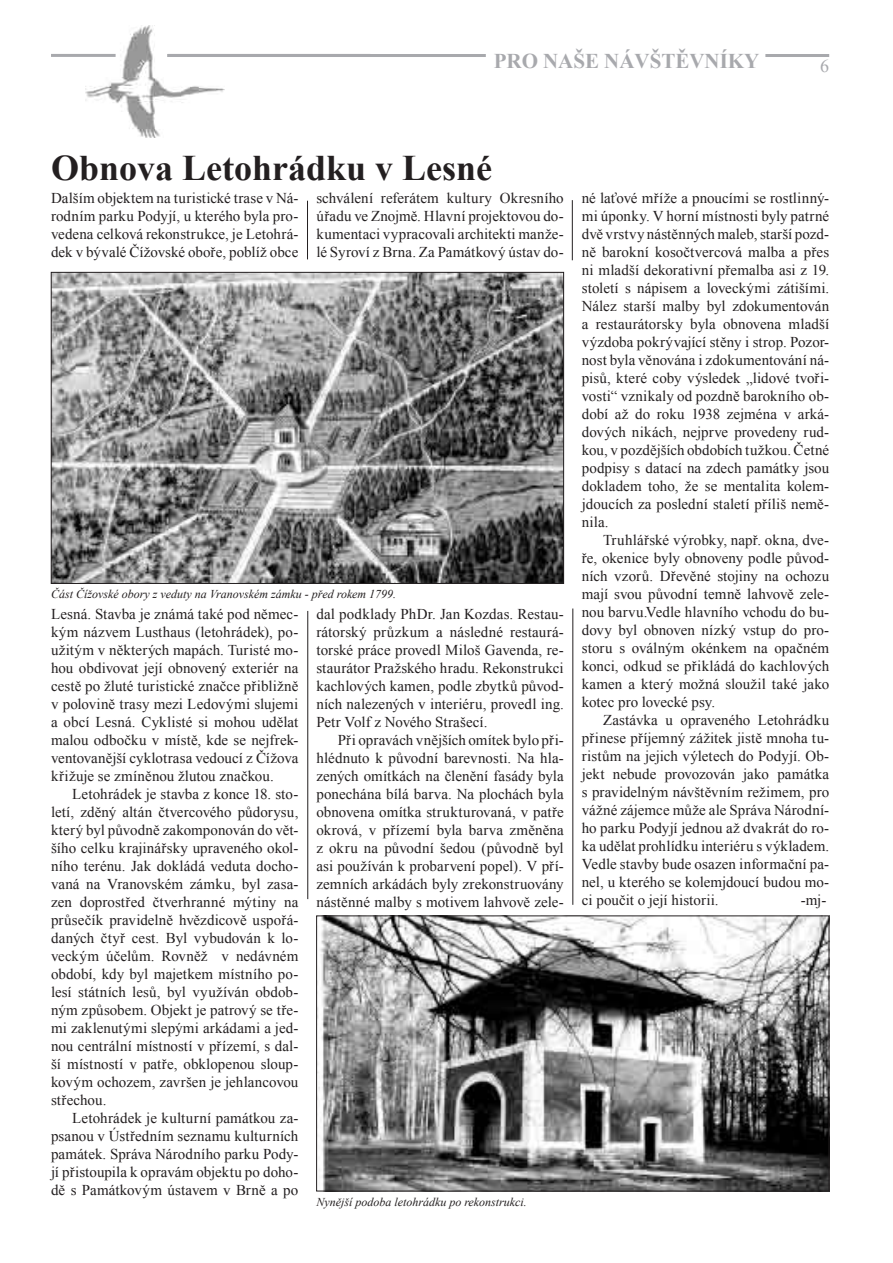
<style>
.page{position:relative;width:893px;height:1263px;background:#fff}
.page>*{position:absolute;margin:0;border:0;box-sizing:border-box;transform-origin:0 0}
.t1{font:700 36px "Times New Roman";color:#231f20}
.t2{font:700 21px "Times New Roman";color:#a8a9ad}
.t3{font:18px "Times New Roman";color:#a8a9ad}
.t4{font:15px/18px "Times New Roman";letter-spacing:.005em;color:#231f20;text-align:justify}
.t5{font:italic 12px "Times New Roman";color:#231f20}
</style>
<div class="page">
<img style="left:86px;top:25px;width:138px;height:113px">
<hr style="left:51px;top:54px;width:65px;height:3px;background:#a8a9ad">
<hr style="left:765px;top:54px;width:64px;height:3px;background:#a8a9ad">
<hr style="left:167px;top:54px;width:319px;height:3px;background:#a8a9ad">
<img style="left:53px;top:274px;width:509px;height:308px">
<div style="left:51px;top:272px;width:513px;height:312px;border:1px solid #231f20"></div>
<hr style="left:307px;top:611px;width:1px;height:288px;background:#231f20">
<hr style="left:307px;top:201px;width:1px;height:58px;background:#231f20">
<hr style="left:572px;top:200px;width:1px;height:60px;background:#231f20">
<img style="left:318px;top:918px;width:509px;height:271px">
<div style="left:316px;top:916px;width:513px;height:275px;border:1px solid #231f20"></div>
<hr style="left:573px;top:608px;width:1px;height:297px;background:#231f20">
<h2 class="t2" style="left:494px;top:47px;width:267px">PRO NAŠE NÁVŠTĚVNÍKY</h2>
<p class="t3" style="left:820px;top:53px;width:10px">6</p>
<h1 class="t1" style="left:51px;top:143px;width:443px">Obnova Letohrádku v Lesné</h1>
<p class="t4" style="left:51px;top:189px;width:249px">Dalším objektem na turistické trase v Ná&shy;rodním parku Podyjí, u kterého byla pro&shy;vedena celková rekonstrukce, je Letohrá&shy;dek v bývalé Čížovské oboře, poblíž obce</p>
<p class="t4" style="left:316px;top:189px;width:249px">schválení referátem kultury Okresního úřadu ve Znojmě. Hlavní projektovou do&shy;kumentaci vypracovali architekti manže&shy;lé Syroví z Brna. Za Památkový ústav do-</p>
<p class="t5" style="left:51px;top:585px;width:347px">Část Čížovské obory z veduty na Vranovském zámku - před rokem 1799.</p>
<p class="t4" style="left:51px;top:605px;width:249px">Lesná. Stavba je známá také pod němec&shy;kým názvem Lusthaus (letohrádek), po&shy;užitým v některých mapách. Turisté mo&shy;hou obdivovat její obnovený exteriér na cestě po žluté turistické značce přibližně v polovině trasy mezi Ledovými slujemi a obcí Lesná. Cyklisté si mohou udělat malou odbočku v místě, kde se nejfrek&shy;ventovanější cyklotrasa vedoucí z Čížova křižuje se zmíněnou žlutou značkou.</p>
<p class="t4" style="left:51px;top:785px;width:249px;text-indent:21px">Letohrádek je stavba z konce 18. sto&shy;letí, zděný altán čtvercového půdorysu, který byl původně zakomponován do vět&shy;šího celku krajinářsky upraveného okol&shy;ního terénu. Jak dokládá veduta docho&shy;vaná na Vranovském zámku, byl zasa&shy;zen doprostřed čtverhranné mýtiny na průsečík pravidelně hvězdicově uspořá&shy;daných čtyř cest. Byl vybudován k lo&shy;veckým účelům. Rovněž v nedávném období, kdy byl majetkem místního po&shy;lesí státních lesů, byl využíván obdob&shy;ným způsobem. Objekt je patrový se tře&shy;mi zaklenutými slepými arkádami a jed&shy;nou centrální místností v přízemí, s dal&shy;ší místností v patře, obklopenou sloup&shy;kovým ochozem, završen je jehlancovou střechou.</p>
<p class="t4" style="left:51px;top:1109px;width:249px;text-indent:21px">Letohrádek je kulturní památkou za&shy;psanou v Ústředním seznamu kulturních památek. Správa Národního parku Pody&shy;jí přistoupila k opravám objektu po doho&shy;dě s Památkovým ústavem v Brně a po</p>
<p class="t4" style="left:316px;top:605px;width:249px">dal podklady PhDr. Jan Kozdas. Restau&shy;rátorský průzkum a následné restaurá&shy;torské práce provedl Miloš Gavenda, re&shy;staurátor Pražského hradu. Rekonstrukci kachlových kamen, podle zbytků původ&shy;ních nalezených v interiéru, provedl ing.<br>Petr Volf z Nového Strašecí.</p>
<p class="t4" style="left:316px;top:731px;width:249px;text-indent:21px">Při opravách vnějších omítek bylo při&shy;hlédnuto k původní barevnosti. Na hla&shy;zených omítkách na členění fasády byla ponechána bílá barva. Na plochách byla obnovena omítka strukturovaná, v patře okrová, v přízemí byla barva změněna z okru na původní šedou (původně byl asi používán k probarvení popel). V pří&shy;zemních arkádách byly zrekonstruovány nástěnné malby s motivem lahvově zele-</p>
<p class="t5" style="left:316px;top:1193px;width:212px">Nynější podoba letohrádku po rekonstrukci.</p>
<p class="t4" style="left:582px;top:189px;width:249px">né laťové mříže a pnoucími se rostlinný&shy;mi úponky. V horní místnosti byly patrné dvě vrstvy nástěnných maleb, starší pozd&shy;ně barokní kosočtvercová malba a přes ni mladší dekorativní přemalba asi z 19. století s nápisem a loveckými zátišími.<br>Nález starší malby byl zdokumentován a restaurátorsky byla obnovena mladší výzdoba pokrývající stěny i strop. Pozor&shy;nost byla věnována i zdokumentování ná&shy;pisů, které coby výsledek „lidové tvoři&shy;vosti“ vznikaly od pozdně barokního ob&shy;dobí až do roku 1938 zejména v arká&shy;dových nikách, nejprve provedeny rud&shy;kou, v pozdějších obdobích tužkou. Četné podpisy s datací na zdech památky jsou dokladem toho, že se mentalita kolem&shy;jdoucích za poslední staletí příliš nemě&shy;nila.</p>
<p class="t4" style="left:582px;top:531px;width:249px;text-indent:21px">Truhlářské výrobky, např. okna, dve&shy;ře, okenice byly obnoveny podle původ&shy;ních vzorů. Dřevěné stojiny na ochozu mají svou původní temně lahvově zele&shy;nou barvu.Vedle hlavního vchodu do bu&shy;dovy byl obnoven nízký vstup do pro&shy;storu s oválným okénkem na opačném konci, odkud se přikládá do kachlových kamen a který možná sloužil také jako kotec pro lovecké psy.</p>
<p class="t4" style="left:582px;top:711px;width:249px;text-indent:21px">Zastávka u opraveného Letohrádku přinese příjemný zážitek jistě mnoha tu&shy;ristům na jejich výletech do Podyjí. Ob&shy;jekt nebude provozován jako památka s pravidelným návštěvním režimem, pro vážné zájemce může ale Správa Národní&shy;ho parku Podyjí jednou až dvakrát do ro&shy;ka udělat prohlídku interiéru s výkladem.<br>Vedle stavby bude osazen informační pa&shy;nel, u kterého se kolemjdoucí budou mo&shy;ci poučit o její historii.</p>
<p class="t4" style="left:801px;top:891px;width:27px">-mj-</p>
</div>
